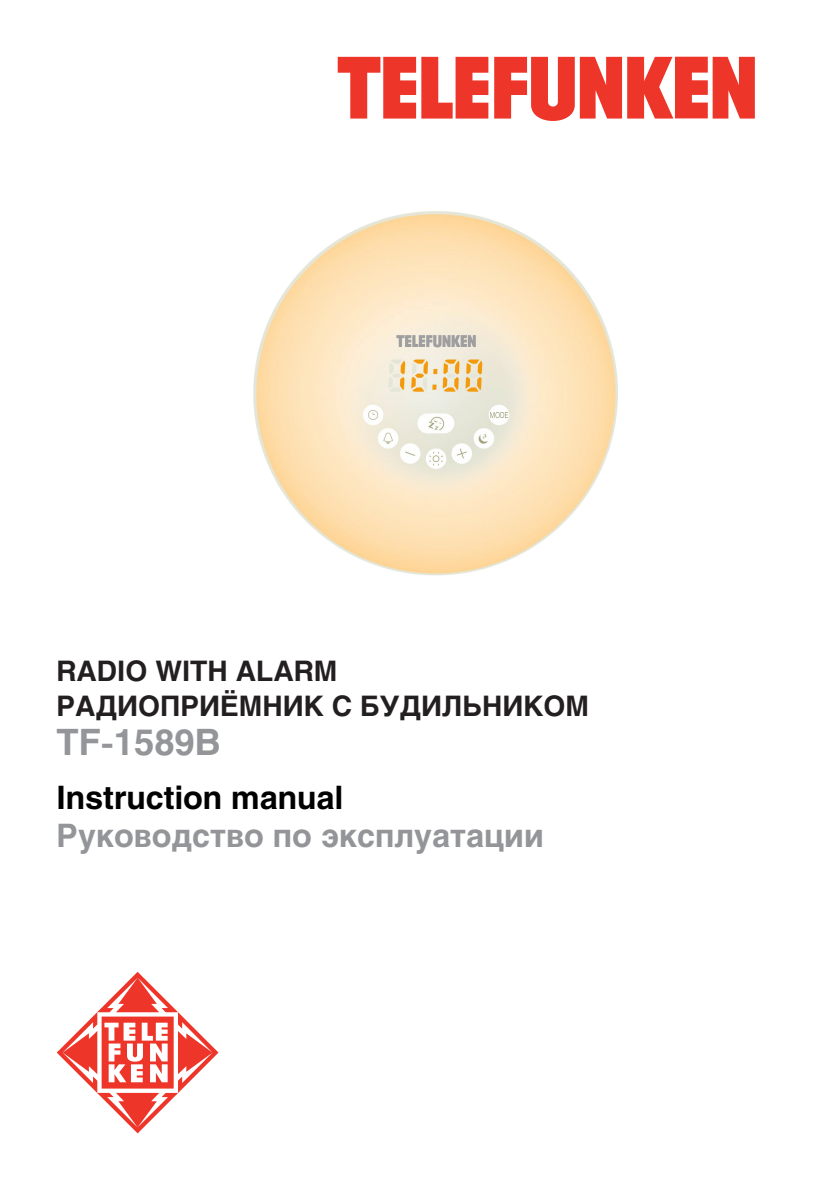
<style>
.page{position:relative;width:840px;height:1191px;background:#fff}
.page>*{position:absolute;margin:0;border:0;box-sizing:border-box;transform-origin:0 0}
.t1{font:700 36px "Helios";color:#939598}
.t2{font:700 32px/38.4px "Helios";color:#939598}
.t3{font:700 28px/34.6px "Helios";color:#231f20}
.s1{color:#000}
</style>
<div class="page">
<svg style="left:57px;top:972px;width:161px;height:161px"></svg>
<svg style="left:337px;top:57px;width:151px;height:62px"></svg>
<svg style="left:494px;top:57px;width:260px;height:64px"></svg>
<img style="left:253px;top:211px;width:365px;height:365px">
<p class="t3" style="left:56px;top:653px;width:534px">RADIO WITH ALARM<br>РАДИОПРИЁМНИК С БУДИЛЬНИКОМ</p>
<p class="t1" style="left:56px;top:721px;width:166px">TF-1589B</p>
<p class="t2" style="left:56px;top:778px;width:488px"><span class="s1">Instruction manual<br></span>Руководство по эксплуатации</p>
</div>
